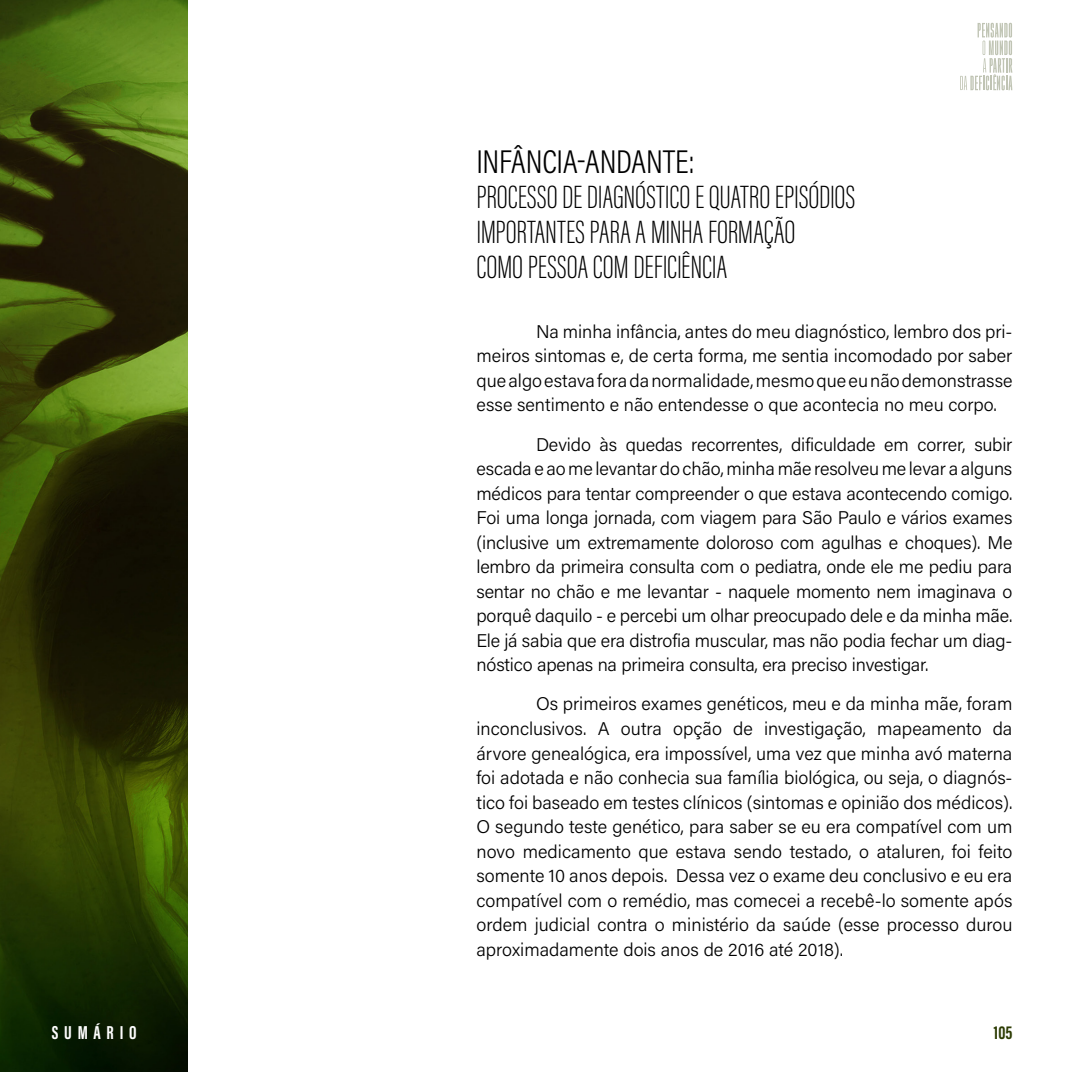
<style>
.page{position:relative;width:1072px;height:1072px;background:#fff}
.page>*{position:absolute;margin:0;border:0;box-sizing:border-box;transform-origin:0 0}
.t1{font:200 33.25px/35px "Acumin Pro Extra Cond";color:#000}
.t2{font:300 33.25px "Acumin Pro Cond";letter-spacing:-.005em;color:#000}
.t3{font:700 19.25px "Acumin Pro Extra Cond";letter-spacing:.3em;color:#fff}
.t4{font:700 19.25px "Acumin Pro Extra Cond";color:#2d3c04}
.t5{font:300 18.38px/24.5px "Acumin Pro";color:#000;text-align:justify}
</style>
<div class="page">
<img style="left:0;top:0;width:188px;height:1071px">
<svg style="left:960px;top:23px;width:52px;height:67px"></svg>
<h1 class="t2" style="left:476px;top:141px;width:220px">INFÂNCIA-ANDANTE:</h1>
<h1 class="t1" style="left:476px;top:180px;width:380px">PROCESSO DE DIAGNÓSTICO E QUATRO EPISÓDIOS<br>IMPORTANTES PARA A MINHA FORMAÇÃO<br>COMO PESSOA COM DEFICIÊNCIA</h1>
<p class="t5" style="left:476px;top:318px;width:537px;text-indent:60px">Na minha infância, antes do meu diagnóstico, lembro dos pri&shy;meiros sintomas e, de certa forma, me sentia incomodado por saber que algo estava fora da normalidade, mesmo que eu não demonstrasse esse sentimento e não entendesse o que acontecia no meu corpo.</p>
<p class="t5" style="left:476px;top:431px;width:537px;text-indent:60px">Devido às quedas recorrentes, dificuldade em correr, subir escada e ao me levantar do chão, minha mãe resolveu me levar a alguns médicos para tentar compreender o que estava acontecendo comigo.<br>Foi uma longa jornada, com viagem para São Paulo e vários exames (inclusive um extremamente doloroso com agulhas e choques). Me lembro da primeira consulta com o pediatra, onde ele me pediu para sentar no chão e me levantar - naquele momento nem imaginava o porquê daquilo - e percebi um olhar preocupado dele e da minha mãe.<br>Ele já sabia que era distrofia muscular, mas não podia fechar um diag&shy;nóstico apenas na primeira consulta, era preciso investigar.</p>
<p class="t5" style="left:476px;top:691px;width:537px;text-indent:60px">Os primeiros exames genéticos, meu e da minha mãe, foram inconclusivos. A outra opção de investigação, mapeamento da árvore genealógica, era impossível, uma vez que minha avó materna foi adotada e não conhecia sua família biológica, ou seja, o diagnós&shy;tico foi baseado em testes clínicos (sintomas e opinião dos médicos).<br>O segundo teste genético, para saber se eu era compatível com um novo medicamento que estava sendo testado, o ataluren, foi feito somente 10 anos depois. Dessa vez o exame deu conclusivo e eu era compatível com o remédio, mas comecei a recebê-lo somente após ordem judicial contra o ministério da saúde (esse processo durou aproximadamente dois anos de 2016 até 2018).</p>
<p class="t3" style="left:52px;top:1020px;width:86px">SUMÁRIO</p>
<p class="t4" style="left:993px;top:1020px;width:20px">105</p>
</div>
